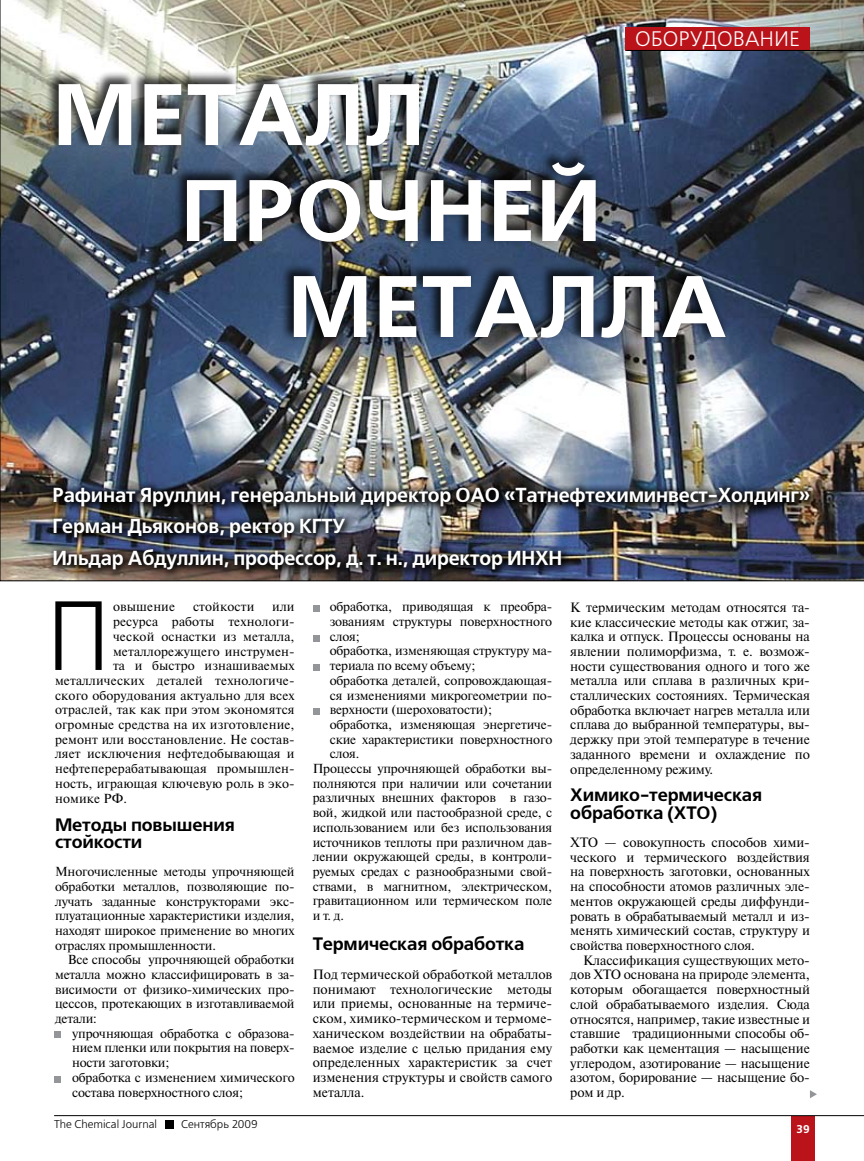
<style>
.page{position:relative;width:864px;height:1161px;background:#fff}
.page>*{position:absolute;margin:0;border:0;box-sizing:border-box;transform-origin:0 0}
.t1{font:97.95px "Free Set C";color:#000;scale:.95 1}
.t2{font:700 87px "Free Set C";letter-spacing:.01em;color:#fff}
.t3{font:21px "Free Set C";color:#fff}
.t4{font:700 20.25px/32.4px "Free Set C";letter-spacing:-.01em;color:#fff;scale:.96 1}
.t5{font:700 18px/17.7px "Free Set C";letter-spacing:-.01em;color:#000}
.t6{font:13.5px/14.7px "Newton C";letter-spacing:-.01em;color:#000;text-align:justify}
.t7{font:13.05px/14.7px "Newton C";letter-spacing:-.01em;color:#000;text-align:justify}
.t8{font:13.05px "Newton C";letter-spacing:.01em;color:#000}
.t9{font:11.25px "Free Set C";color:#000}
.t10{font:700 11.25px "Free Set C";color:#fff}
</style>
<div class="page">
<div style="left:791px;top:1116px;width:23px;height:45px;background:#ba131a"></div>
<hr style="left:54px;top:1115px;width:809px;height:1px;background:#000">
<div style="left:165px;top:1120px;width:8px;height:8px;background:#000"></div>
<img style="left:0;top:0;width:863px;height:581px">
<div style="left:625px;top:27px;width:184px;height:23px;background:#ba131a"></div>
<hr style="left:626px;top:50px;width:237px;height:1px;background:#000">
<div style="left:46px;top:478px;width:814px;height:69px;background:#000;opacity:.89"></div>
<svg style="left:810px;top:1090px;width:6px;height:8px"></svg>
<div style="left:44px;top:69px;width:805px;height:344px;background:#000;opacity:.75"></div>
<div style="left:46px;top:509px;width:811px;height:67px;background:#000;opacity:.89"></div>
<div style="left:46px;top:541px;width:811px;height:67px;background:#000;opacity:.89"></div>
<svg style="left:54px;top:1032px;width:6px;height:6px"></svg>
<svg style="left:54px;top:1076px;width:6px;height:6px"></svg>
<svg style="left:313px;top:635px;width:6px;height:6px"></svg>
<svg style="left:313px;top:664px;width:6px;height:6px"></svg>
<svg style="left:313px;top:708px;width:6px;height:6px"></svg>
<svg style="left:313px;top:605px;width:6px;height:6px"></svg>
<h3 class="t3" style="left:635px;top:28px;width:166px">ОБОРУДОВАНИЕ</h3>
<h2 class="t2" style="left:52px;top:66px;width:374px">МЕТАЛЛ</h2>
<h2 class="t2" style="left:181px;top:161px;width:422px">ПРОЧНЕЙ</h2>
<h2 class="t2" style="left:287px;top:257px;width:440px">МЕТАЛЛА</h2>
<h3 class="t4" style="left:52px;top:479px;width:790px">Рафинат Яруллин, генеральный директор ОАО «Татнефтехиминвест-Холдинг»</h3>
<h3 class="t4" style="left:52px;top:510px;width:532px">Герман Дьяконов, ректор КГТУ<br>Ильдар Абдуллин, профессор, д. т. н., директор ИНХН</h3>
<h1 class="t1" style="left:46px;top:584px;width:70px">П</h1>
<p class="t8" style="left:113px;top:600px;width:64px">овышение</p>
<p class="t8" style="left:193px;top:600px;width:63px">стойкости</p>
<p class="t7" style="left:272px;top:600px;width:24px">или</p>
<p class="t8" style="left:113px;top:614px;width:183px">ресурса работы технологи-</p>
<p class="t8" style="left:113px;top:629px;width:183px">ческой оснастки из металла,</p>
<p class="t8" style="left:113px;top:644px;width:183px">металлорежущего инструмен-</p>
<p class="t8" style="left:113px;top:659px;width:183px">та и быстро изнашиваемых</p>
<p class="t8" style="left:55px;top:673px;width:241px">металлических деталей технологиче-</p>
<p class="t8" style="left:55px;top:688px;width:241px">ского оборудования актуально для всех</p>
<p class="t8" style="left:55px;top:703px;width:241px">отраслей, так как при этом экономятся</p>
<p class="t8" style="left:55px;top:717px;width:241px">огромные средства на их изготовление,</p>
<p class="t8" style="left:55px;top:732px;width:241px">ремонт или восстановление. Не состав-</p>
<p class="t8" style="left:55px;top:747px;width:241px">ляет исключения нефтедобывающая и</p>
<p class="t8" style="left:55px;top:761px;width:241px">нефтеперерабатывающая промышлен-</p>
<p class="t8" style="left:55px;top:776px;width:241px">ность, играющая ключевую роль в эко-</p>
<p class="t8" style="left:55px;top:791px;width:73px">номике РФ.</p>
<h3 class="t5" style="left:55px;top:816px;width:181px">Методы повышения стойкости</h3>
<p class="t7" style="left:55px;top:864px;width:241px">Многочисленные методы упрочняющей обработки металлов, позволяющие по&shy;лучать заданные конструкторами экс&shy;плуатационные характеристики изделия, находят широкое применение во многих отраслях промышленности.</p>
<p class="t7" style="left:55px;top:952px;width:241px;text-indent:13px">Все способы упрочняющей обработки металла можно классифицировать в за&shy;висимости от физико-химических про&shy;цессов, протекающих в изготавливаемой детали:</p>
<p class="t7" style="left:72px;top:1026px;width:224px;text-align:left">упрочняющая обработка с образова&shy;нием пленки или покрытия на поверх&shy;ности заготовки;<br>обработка с изменением химического состава поверхностного слоя;</p>
<p class="t7" style="left:329px;top:600px;width:224px">обработка, приводящая к преобра-</p>
<p class="t7" style="left:329px;top:614px;width:224px">зованиям структуры поверхностного</p>
<p class="t7" style="left:329px;top:629px;width:32px">слоя;</p>
<p class="t7" style="left:329px;top:644px;width:224px">обработка, изменяющая структуру ма-</p>
<p class="t7" style="left:329px;top:658px;width:147px">териала по всему объему;</p>
<p class="t7" style="left:329px;top:673px;width:224px">обработка деталей, сопровождающая-</p>
<p class="t7" style="left:329px;top:688px;width:224px">ся изменениями микрогеометрии по-</p>
<p class="t7" style="left:329px;top:702px;width:164px">верхности (шероховатости);</p>
<p class="t7" style="left:329px;top:717px;width:224px">обработка, изменяющая энергетиче-</p>
<p class="t7" style="left:329px;top:732px;width:224px">ские характеристики поверхностного</p>
<p class="t7" style="left:329px;top:746px;width:31px">слоя.</p>
<p class="t7" style="left:312px;top:761px;width:241px">Процессы упрочняющей обработки вы-</p>
<p class="t7" style="left:312px;top:776px;width:241px">полняются при наличии или сочетании</p>
<p class="t7" style="left:312px;top:791px;width:241px">различных внешних факторов в газо-</p>
<p class="t7" style="left:312px;top:805px;width:241px">вой, жидкой или пастообразной среде, с</p>
<p class="t7" style="left:312px;top:820px;width:241px">использованием или без использования</p>
<p class="t7" style="left:312px;top:835px;width:241px">источников теплоты при различном дав-</p>
<p class="t7" style="left:312px;top:849px;width:241px">лении окружающей среды, в контроли-</p>
<p class="t7" style="left:312px;top:864px;width:241px">руемых средах с разнообразными свой-</p>
<p class="t7" style="left:312px;top:879px;width:241px">ствами, в магнитном, электрическом,</p>
<p class="t7" style="left:312px;top:893px;width:241px">гравитационном или термическом поле</p>
<p class="t7" style="left:312px;top:908px;width:33px">и т. д.</p>
<h3 class="t5" style="left:312px;top:935px;width:213px">Термическая обработка</h3>
<p class="t6" style="left:312px;top:967px;width:241px">Под термической обработкой металлов понимают технологические методы или приемы, основанные на термиче&shy;ском, химико-термическом и термоме&shy;ханическом воздействии на обрабаты&shy;ваемое изделие с целью придания ему определенных характеристик за счет изменения структуры и свойств самого металла.</p>
<p class="t6" style="left:570px;top:600px;width:241px">К термическим методам относятся та&shy;кие классические методы как отжиг, за&shy;калка и отпуск. Процессы основаны на явлении полиморфизма, т. е. возмож&shy;ности существования одного и того же металла или сплава в различных кри&shy;сталлических состояниях. Термическая обработка включает нагрев металла или сплава до выбранной температуры, вы&shy;держку при этой температуре в течение заданного времени и охлаждение по определенному режиму.</p>
<h3 class="t5" style="left:570px;top:787px;width:193px">Химико-термическая обработка (ХТО)</h3>
<p class="t6" style="left:570px;top:835px;width:241px">ХТО — совокупность способов хими&shy;ческого и термического воздействия на поверхность заготовки, основанных на способности атомов различных эле&shy;ментов окружающей среды диффунди&shy;ровать в обрабатываемый металл и из&shy;менять химический состав, структуру и свойства поверхностного слоя.</p>
<p class="t6" style="left:570px;top:953px;width:241px;text-indent:13px">Классификация существующих мето&shy;дов ХТО основана на природе элемента, которым обогащается поверхностный слой обрабатываемого изделия. Сюда относятся, например, такие известные и ставшие традиционными способы об&shy;работки как цементация — насыщение углеродом, азотирование — насыщение азотом, борирование — насыщение бо&shy;ром и др.</p>
<p class="t9" style="left:54px;top:1118px;width:104px">The Chemical Journal</p>
<p class="t9" style="left:181px;top:1118px;width:78px">Сентябрь 2009</p>
<p class="t10" style="left:796px;top:1122px;width:15px">39</p>
</div>
